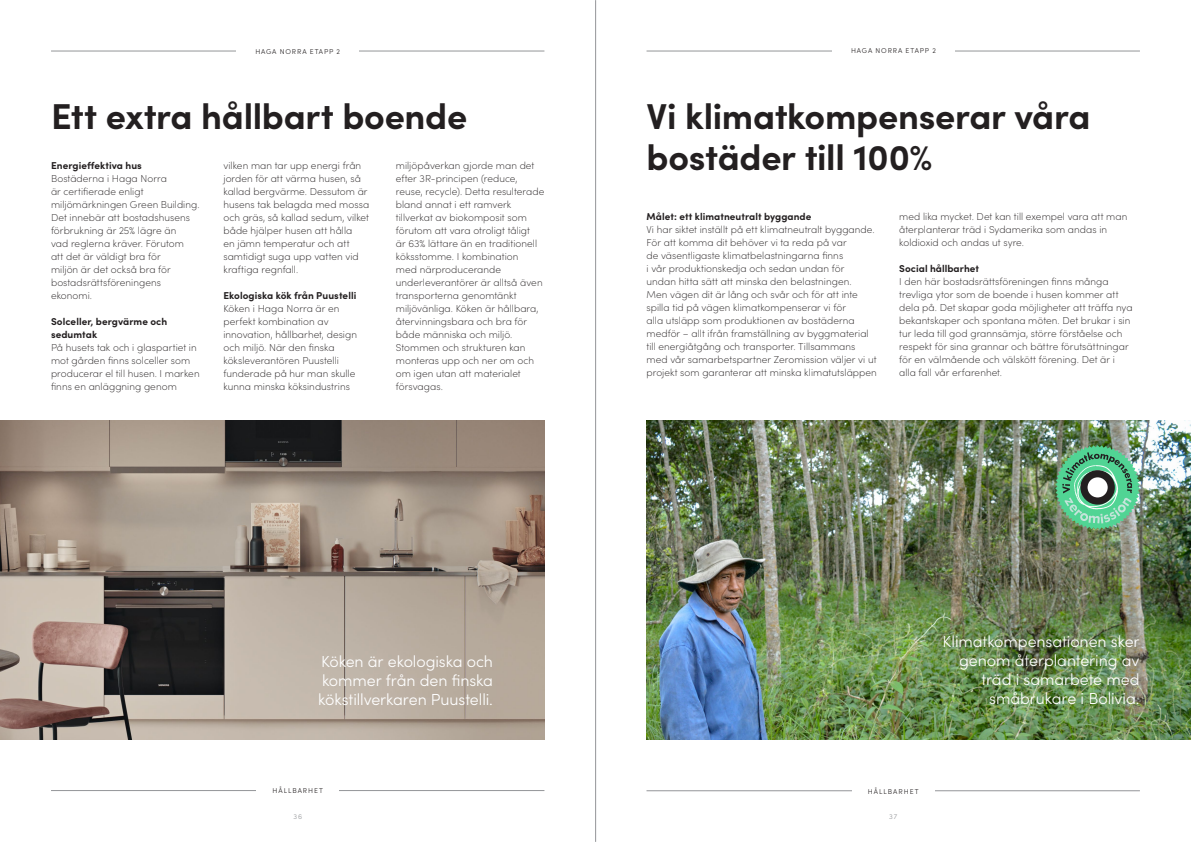
<style>
.page{position:relative;width:1191px;height:842px;background:#fff}
.page>*{position:absolute;margin:0;border:0;box-sizing:border-box;transform-origin:0 0}
.Headline_36pt_Bold{font:700 36px/41.2px "Sofia Pro";letter-spacing:-.01em;color:#231f20}
.t1{font:300 16px/19px "Sofia Pro";letter-spacing:-.005em;color:#fff;text-align:justify}
.Body{font:200 10px/13px "Sofia Pro";letter-spacing:.005em;color:#231f20}
.Body-2{font:700 10px/13px "Sofia Pro";letter-spacing:.005em;color:#231f20}
.Body-3{font:300 7px "Sofia Pro";letter-spacing:.135em;color:#231f20}
.t2{font:300 7px "Sofia Pro";color:#939598}
</style>
<div class="page">
<img style="left:0;top:421px;width:544px;height:319px">
<img style="left:646px;top:421px;width:545px;height:319px">
<hr style="left:595px;top:0;width:1px;height:842px;background:#939598">
<img style="left:1055px;top:445px;width:85px;height:85px">
<hr style="left:646px;top:51px;width:494px;height:1px;background:#939598">
<hr style="left:51px;top:51px;width:493px;height:1px;background:#939598">
<div style="left:237px;top:49px;width:122px;height:5px;background:#fff"></div>
<div style="left:832px;top:48px;width:122px;height:5px;background:#fff"></div>
<hr style="left:51px;top:790px;width:493px;height:1px;background:#939598">
<hr style="left:646px;top:790px;width:494px;height:1px;background:#939598">
<div style="left:257px;top:788px;width:82px;height:5px;background:#fff"></div>
<div style="left:852px;top:788px;width:82px;height:5px;background:#fff"></div>
<p class="Body-3" style="left:255px;top:46px;width:86px">HAGA NORRA ETAPP 2</p>
<p class="Body-3" style="left:851px;top:46px;width:86px">HAGA NORRA ETAPP 2</p>
<p class="Headline_36pt_Bold" style="left:51px;top:93px;width:418px">Ett extra hållbart boende</p>
<p class="Headline_36pt_Bold" style="left:646px;top:93px;width:445px">Vi klimatkompenserar våra bostäder till 100%</p>
<p class="Body" style="left:223px;top:159px;width:147px">vilken man tar upp energi från jorden för att värma husen, så kallad bergvärme. Dessutom är husens tak belagda med mossa och gräs, så kallad sedum, vilket både hjälper husen att hålla<br>en jämn temperatur och att samtidigt suga upp vatten vid kraftiga regnfall.</p>
<p class="Body-2" style="left:223px;top:288px;width:134px">Ekologiska kök från Puustelli</p>
<p class="Body" style="left:223px;top:302px;width:135px">Köken i Haga Norra är en perfekt kombination av innovation, hållbarhet, design och miljö. När den finska köksleverantören Puustelli funderade på hur man skulle kunna minska köksindustrins</p>
<p class="Body" style="left:396px;top:159px;width:150px">miljöpåverkan gjorde man det efter 3R-principen (reduce, reuse, recycle). Detta resulterade bland annat i ett ramverk tillverkat av biokomposit som förutom att vara otroligt tåligt<br>är 63% lättare än en traditionell köksstomme. I kombination<br>med närproducerande underleverantörer är alltså även</p>
<p class="Body" style="left:396px;top:289px;width:144px">transporterna genomtänkt miljövänliga. Köken är hållbara, återvinningsbara och bra för både människa och miljö.<br>Stommen och strukturen kan monteras upp och ner om och om igen utan att materialet försvagas.</p>
<p class="Body-2" style="left:51px;top:159px;width:92px">Energieffektiva hus</p>
<p class="Body" style="left:51px;top:172px;width:150px">Bostäderna i Haga Norra<br>är certifierade enligt miljömärkningen Green Building.<br>Det innebär att bostadshusens förbrukning är 25% lägre än<br>vad reglerna kräver. Förutom<br>att det är väldigt bra för<br>miljön är det också bra för bostadsrättsföreningens ekonomi.</p>
<p class="Body-2" style="left:51px;top:315px;width:118px">Solceller, bergvärme och sedumtak</p>
<p class="Body" style="left:51px;top:341px;width:150px">På husets tak och i glaspartiet in mot gården finns solceller som producerar el till husen. I marken finns en anläggning genom</p>
<p class="Body-2" style="left:646px;top:209px;width:166px">Målet: ett klimatneutralt byggande</p>
<p class="Body" style="left:646px;top:223px;width:232px">Vi har siktet inställt på ett klimatneutralt byggande.<br>För att komma dit behöver vi ta reda på var<br>de väsentligaste klimatbelastningarna finns<br>i vår produktionskedja och sedan undan för<br>undan hitta sätt att minska den belastningen.<br>Men vägen dit är lång och svår och för att inte spilla tid på vägen klimatkompenserar vi för<br>alla utsläpp som produktionen av bostäderna medför – allt ifrån framställning av byggmaterial till energiåtgång och transporter. Tillsammans med vår samarbetspartner Zeromission väljer vi ut projekt som garanterar att minska klimatutsläppen</p>
<p class="Body" style="left:899px;top:209px;width:230px">med lika mycket. Det kan till exempel vara att man återplanterar träd i Sydamerika som andas in koldioxid och andas ut syre.</p>
<p class="Body-2" style="left:899px;top:261px;width:81px">Social hållbarhet</p>
<p class="Body" style="left:899px;top:274px;width:235px">I den här bostadsrättsföreningen finns många trevliga ytor som de boende i husen kommer att dela på. Det skapar goda möjligheter att träffa nya bekantskaper och spontana möten. Det brukar i sin tur leda till god grannsämja, större förståelse och respekt för sina grannar och bättre förutsättningar för en välmående och välskött förening. Det är i alla fall vår erfarenhet.</p>
<p class="t1" style="left:318px;top:650px;width:176px">Köken är ekologiska och kommer från den finska kökstillverkaren Puustelli.</p>
<p class="t1" style="left:942px;top:630px;width:198px;text-align:right">Klimatkompensationen sker genom återplantering av träd i samarbete med småbrukare i Bolivia.</p>
<p class="Body-3" style="left:272px;top:785px;width:52px">HÅLLBARHET</p>
<p class="Body-3" style="left:868px;top:786px;width:52px">HÅLLBARHET</p>
<p class="t2" style="left:293px;top:811px;width:10px">36</p>
<p class="t2" style="left:889px;top:811px;width:9px">37</p>
</div>
